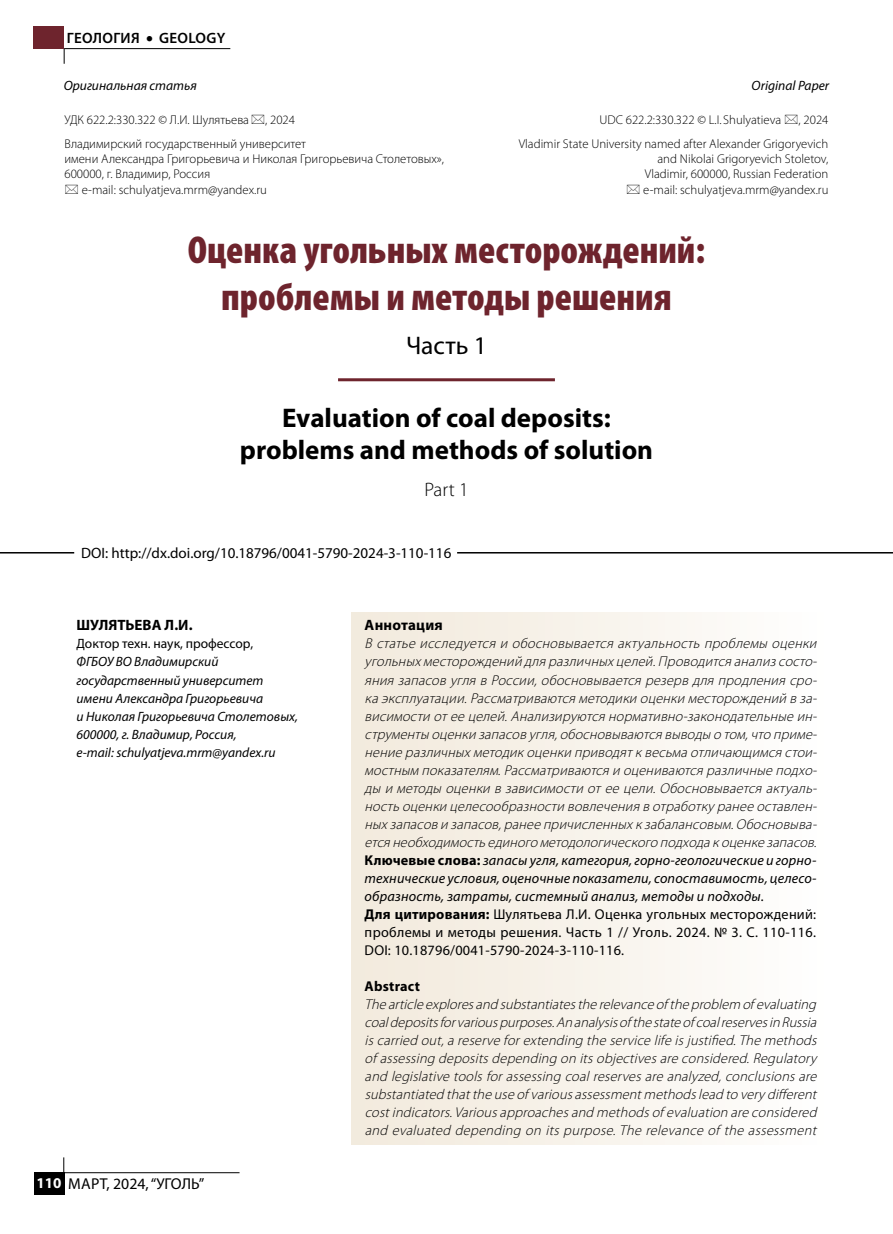
<style>
.page{position:relative;width:893px;height:1234px;background:#fff}
.page>*{position:absolute;margin:0;border:0;box-sizing:border-box;transform-origin:0 0}
.t1{font:900 condensed 39px/46.8px "Myriad Pro";color:#6e242d;text-align:center}
.t2{font:700 27px/32.4px "Myriad Pro";color:#000;text-align:center}
.t3{font:25.5px "Myriad Pro";color:#000}
.t4{font:300 19.5px "Myriad Pro";color:#000}
.t5{font:15.75px "Myriad Pro";color:#000}
.t6{font:15px "Myriad Pro";color:#000}
.t7{font:700 15px "Myriad Pro";color:#000}
.t8{font:600 15px "Myriad Pro";letter-spacing:.02em;color:#000}
.t9{font:italic 300 14.25px/18px "Myriad Pro";color:#000}
.t10{font:700 14.25px "Myriad Pro";letter-spacing:.015em;color:#000}
.t11{font:italic 13.5px/18px "Myriad Pro";color:#000}
.t12{font:13.5px "Myriad Pro";color:#000}
.t13{font:300 12.75px/23.9px "Myriad Pro";color:#000}
.s1{font-weight:700;font-size:15px;color:#fff}
.s2{font-weight:700;font-style:normal}
.s3{font-weight:400}
.s4{font-weight:400;font-style:normal}
</style>
<div class="page">
<div style="left:34px;top:1171px;width:30px;height:23px;background:#000"></div>
<hr style="left:64px;top:1171px;width:176px;height:1px;background:#000">
<svg style="left:63px;top:1157px;width:1px;height:15px"></svg>
<hr style="left:64px;top:48px;width:166px;height:1px;background:#000">
<svg style="left:64px;top:48px;width:1px;height:16px"></svg>
<div style="left:34px;top:27px;width:30px;height:22px;background:#6e242d"></div>
<div style="left:352px;top:612px;width:477px;height:532px;background:linear-gradient(to right,#f2e9db,#fefefd)"></div>
<hr style="left:338px;top:378px;width:217px;height:3px;background:#6e242d">
<hr style="left:0;top:552px;width:74px;height:1px;background:#000">
<hr style="left:457px;top:552px;width:436px;height:1px;background:#000">
<p class="t8" style="left:67px;top:28px;width:160px">ГЕОлогия • GEOLOGY</p>
<p class="t11" style="left:64px;top:76px;width:135px">Оригинальная статья</p>
<p class="t11" style="left:752px;top:76px;width:79px">Original Paper</p>
<p class="t13" style="left:65px;top:108px;width:186px">УДК 622.2:330.322 © Л.И. Шулятьева</p>
<p class="t13" style="left:599px;top:108px;width:183px">UDC 622.2:330.322 © L.I. Shulyatieva</p>
<p class="t13" style="left:65px;top:108px;width:243px;text-indent:201px">, 2024<br>Владимирский государственный университет</p>
<p class="t13" style="left:65px;top:147px;width:381px">имени Александра Григорьевича и Николая Григорьевича Столетовых»,</p>
<p class="t13" style="left:65px;top:162px;width:147px">600000, г. Владимир, Россия</p>
<p class="t13" style="left:82px;top:177px;width:187px">e-mail: schulyatjeva.mrm@yandex.ru</p>
<p class="t13" style="left:519px;top:108px;width:311px;text-align:right">, 2024<br>Vladimir State University named after Alexander Grigoryevich</p>
<p class="t13" style="left:643px;top:151px;width:187px;line-height:15.3px;text-align:justify;text-indent:14px">and Nikolai Grigoryevich Stoletov, Vladimir, 600000, Russian Federation e-mail: schulyatjeva.mrm@yandex.ru</p>
<h1 class="t1" style="left:188px;top:227px;width:519px">Оценка угольных месторождений: проблемы и методы решения</h1>
<h3 class="t3" style="left:406px;top:329px;width:82px">Часть 1</h3>
<h2 class="t2" style="left:240px;top:401px;width:415px">Evaluation of coal deposits: problems and methods of solution</h2>
<h3 class="t4" style="left:424px;top:477px;width:46px">Part 1</h3>
<p class="t6" style="left:81px;top:543px;width:372px">DOI: http://dx.doi.org/10.18796/0041-5790-2024-3-110-116</p>
<p class="t7" style="left:77px;top:615px;width:118px">ШУЛЯТЬЕВА Л.И.</p>
<p class="t12" style="left:77px;top:635px;width:178px">Доктор техн. наук, профессор,</p>
<p class="t11" style="left:77px;top:652px;width:223px">ФГБОУ ВО Владимирский государственный университет имени Александра Григорьевича<br>и Николая Григорьевича Столетовых,<br>600000, г. Владимир, Россия,<br>e-mail: schulyatjeva.mrm@yandex.ru</p>
<p class="t5" style="left:37px;top:1173px;width:169px"><span class="s1">110</span> МАРТ, 2024, “УГОЛЬ”</p>
<p class="t7" style="left:365px;top:615px;width:80px">Аннотация</p>
<p class="t9" style="left:365px;top:634px;width:457px">В статье исследуется и обосновывается актуальность проблемы оценки угольныхместорождений дляразличныхцелей.Проводитсяанализсосто&shy;яниязапасов угляв России,обосновываетсярезерв дляпродлениясро&shy;каэксплуатации.Рассматриваютсяметодики оценки месторождений в за&shy;висимости отее целей.Анализируютсянормативно-законодательные ин&shy;струменты оценки запасовугля,обосновываютсявыводы о том,что приме&shy;нение различныхметодикоценки приводятквесьмаотличающимсястои&shy;мостным показателям.Рассматриваютсяи оцениваютсяразличные подхо&shy;ды и методы оценки в зависимости отее цели.Обосновываетсяактуаль&shy;ностьоценки целесообразности вовлеченияв отработкуранее оставлен&shy;ныхзапасов и запасов,ранее причисленныхкзабалансовым.Обосновыва&shy;етсянеобходимостьединого методологического подходакоценкезапасов.<br><span class="s2">Ключевые слова:</span> <span class="s3">запасы угля, категория, горно-геологические и горно&shy;технические условия, оценочные показатели, сопоставимость, целесо&shy;образность, затраты, системный анализ, методы и подходы.<br></span><span class="s2">Для цитирования:</span> <span class="s4">Шулятьева Л.И. Оценка угольных месторождений: проблемы и методы решения. Часть 1 // Уголь. 2024. № 3. С. 110-116.<br>DOI: 10.18796/0041-5790-2024-3-110-116.</span></p>
<p class="t10" style="left:365px;top:976px;width:57px">Abstract</p>
<p class="t9" style="left:365px;top:994px;width:457px;text-align:justify">Thearticleexploresand substantiatestherelevanceof theproblem of evaluating coaldepositsforvariouspurposes.An analysisof thestateof coalreservesin Russia iscarried out,areserve forextending the service life isj ustified.The methods of assessing depositsdepending on itsobjectivesare considered.Regulatory and legislative toolsforassessing coalreservesare analyzed,conclusionsare substantiated thatthe use of variousassessmentmethodslead to verydifferent costindicators.Variousapproachesand methodsof evaluation are considered and evaluated depending on itspurpose.The relevance of the assessment</p>
</div>
